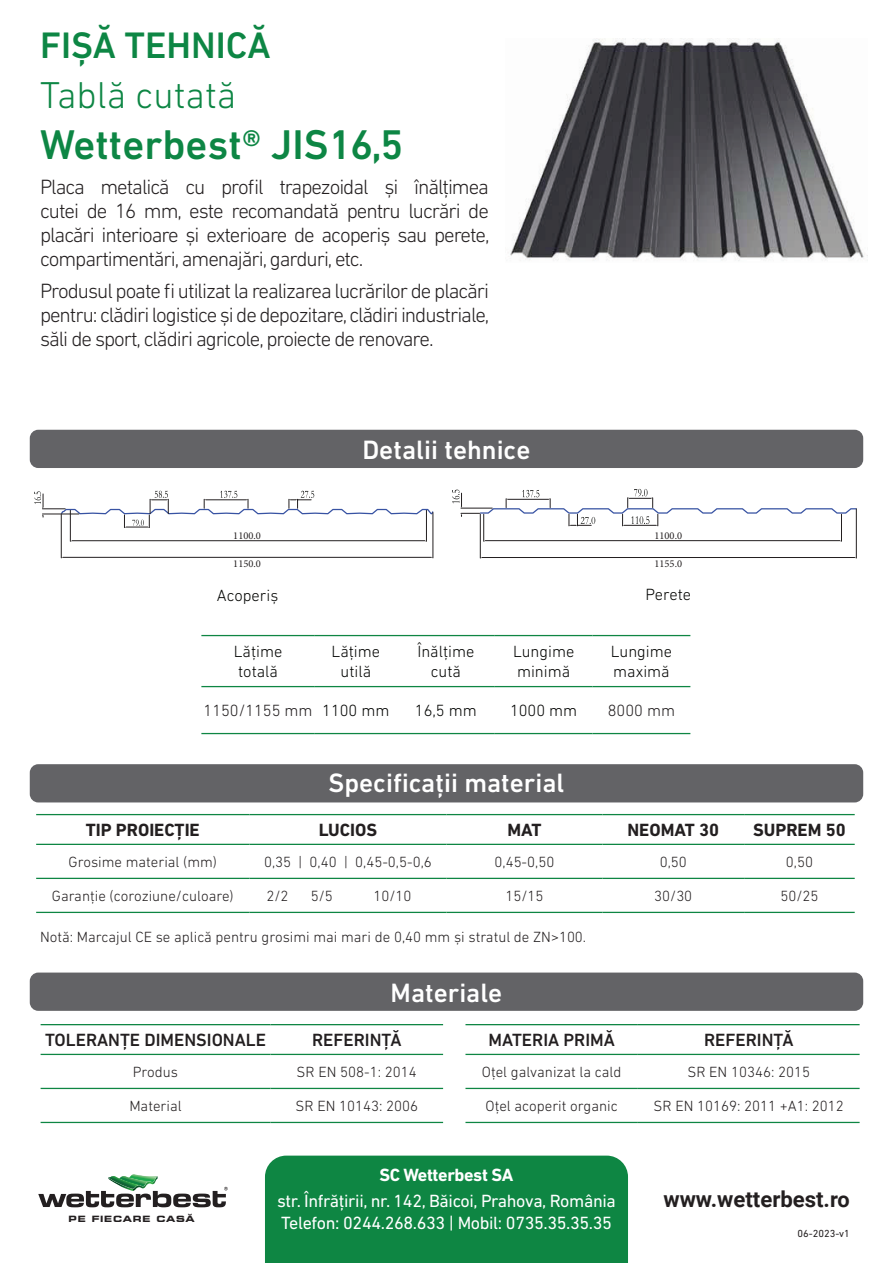
<style>
.page{position:relative;width:893px;height:1263px;background:#fff}
.page>*{position:absolute;margin:0;border:0;box-sizing:border-box;transform-origin:0 0}
.t1{font:500 42.3px "DIN Next LT Pro";color:#0d8644}
.t2{font:300 38.1px "DIN Next LT Pro";color:#0d8644}
.t3{font:500 37.5px "DIN Next LT Pro";color:#0d8644}
.t4{font:500 27px "DIN Next LT Pro";color:#fff}
.t5{font:700 22.2px "Roboto";color:#231f20}
.t6{font:300 21px/24px "DIN Next LT Pro";letter-spacing:-.05em;color:#231f20;text-align:justify}
.t7{font:18px/21.6px "DIN Next LT Pro";letter-spacing:-.02em;color:#fff}
.t8{font:500 18px "DIN Next LT Pro";color:#231f20}
.t9{font:700 18px "DIN Next LT Pro";color:#231f20}
.t10{font:700 18px "DIN Next LT Pro";letter-spacing:-.02em;color:#fff}
.t11{font:300 16.5px/19.8px "DIN Next LT Pro";color:#040503}
.t12{font:300 16.5px "DIN Next LT Pro";color:#231f20}
.t13{font:300 15px "DIN Next LT Pro";color:#231f20}
.t14{font:10.5px "Minion Pro";color:#231f20}
.t15{font:10.35px "DIN Next LT Pro";color:#231f20}
.t16{font:700 expanded 8.55px "Square 721 BT";letter-spacing:.1em;color:#231f20}
.s1{color:#040503}
.s2{font-size:11.4px}
.s3{font-size:21.75px}
</style>
<div class="page">
<div style="left:265px;top:1155px;width:363px;height:108px;background:#0e8643"></div>
<svg style="left:38px;top:1174px;width:190px;height:33px"></svg>
<div style="left:30px;top:764px;width:833px;height:38px;background:#636366;border-radius:9px"></div>
<div style="left:30px;top:972px;width:833px;height:39px;background:#636366;border-radius:9px"></div>
<hr style="left:41px;top:1024px;width:229px;height:1px;background:#0e8643">
<hr style="left:270px;top:1024px;width:173px;height:1px;background:#0e8643">
<hr style="left:41px;top:1054px;width:229px;height:1px;background:#0e8643">
<hr style="left:270px;top:1054px;width:173px;height:1px;background:#0e8643">
<hr style="left:41px;top:1088px;width:229px;height:1px;background:#0e8643">
<hr style="left:270px;top:1088px;width:173px;height:1px;background:#0e8643">
<hr style="left:41px;top:1122px;width:229px;height:1px;background:#0e8643">
<hr style="left:270px;top:1122px;width:173px;height:1px;background:#0e8643">
<hr style="left:465px;top:1024px;width:173px;height:1px;background:#0e8643">
<hr style="left:638px;top:1024px;width:222px;height:1px;background:#0e8643">
<hr style="left:465px;top:1054px;width:173px;height:1px;background:#0e8643">
<hr style="left:638px;top:1054px;width:222px;height:1px;background:#0e8643">
<hr style="left:465px;top:1088px;width:173px;height:1px;background:#0e8643">
<hr style="left:638px;top:1088px;width:222px;height:1px;background:#0e8643">
<hr style="left:465px;top:1122px;width:173px;height:1px;background:#0e8643">
<hr style="left:638px;top:1122px;width:222px;height:1px;background:#0e8643">
<img style="left:510px;top:38px;width:358px;height:223px">
<div style="left:30px;top:430px;width:833px;height:38px;background:#636366;border-radius:9px"></div>
<hr style="left:201px;top:635px;width:114px;height:1px;background:#0e8643">
<hr style="left:315px;top:635px;width:82px;height:1px;background:#0e8643">
<hr style="left:397px;top:635px;width:98px;height:1px;background:#0e8643">
<hr style="left:495px;top:635px;width:98px;height:1px;background:#0e8643">
<hr style="left:593px;top:635px;width:97px;height:1px;background:#0e8643">
<hr style="left:201px;top:686px;width:114px;height:1px;background:#0e8643">
<hr style="left:315px;top:686px;width:82px;height:1px;background:#0e8643">
<hr style="left:397px;top:686px;width:98px;height:1px;background:#0e8643">
<hr style="left:495px;top:686px;width:98px;height:1px;background:#0e8643">
<hr style="left:593px;top:686px;width:97px;height:1px;background:#0e8643">
<hr style="left:201px;top:733px;width:114px;height:1px;background:#0e8643">
<hr style="left:315px;top:733px;width:82px;height:1px;background:#0e8643">
<hr style="left:397px;top:733px;width:98px;height:1px;background:#0e8643">
<hr style="left:495px;top:733px;width:98px;height:1px;background:#0e8643">
<hr style="left:593px;top:733px;width:97px;height:1px;background:#0e8643">
<hr style="left:36px;top:844px;width:213px;height:1px;background:#0e8643">
<hr style="left:249px;top:844px;width:197px;height:1px;background:#0e8643">
<hr style="left:446px;top:844px;width:156px;height:1px;background:#0e8643">
<hr style="left:602px;top:844px;width:142px;height:1px;background:#0e8643">
<hr style="left:744px;top:844px;width:111px;height:1px;background:#0e8643">
<hr style="left:36px;top:878px;width:213px;height:1px;background:#0e8643">
<hr style="left:249px;top:878px;width:197px;height:1px;background:#0e8643">
<hr style="left:446px;top:878px;width:156px;height:1px;background:#0e8643">
<hr style="left:602px;top:878px;width:142px;height:1px;background:#0e8643">
<hr style="left:744px;top:878px;width:111px;height:1px;background:#0e8643">
<hr style="left:36px;top:912px;width:213px;height:1px;background:#0e8643">
<hr style="left:249px;top:912px;width:197px;height:1px;background:#0e8643">
<hr style="left:446px;top:912px;width:156px;height:1px;background:#0e8643">
<hr style="left:602px;top:912px;width:142px;height:1px;background:#0e8643">
<hr style="left:744px;top:912px;width:111px;height:1px;background:#0e8643">
<hr style="left:36px;top:814px;width:213px;height:1px;background:#0e8643">
<hr style="left:249px;top:814px;width:197px;height:1px;background:#0e8643">
<hr style="left:446px;top:814px;width:156px;height:1px;background:#0e8643">
<hr style="left:602px;top:814px;width:142px;height:1px;background:#0e8643">
<hr style="left:744px;top:814px;width:111px;height:1px;background:#0e8643">
<hr style="left:70px;top:509px;width:1px;height:32px;background:#231f20">
<hr style="left:426px;top:509px;width:1px;height:32px;background:#231f20">
<hr style="left:72px;top:540px;width:353px;height:1px;background:#231f20">
<hr style="left:432px;top:512px;width:1px;height:46px;background:#231f20">
<hr style="left:61px;top:514px;width:1px;height:44px;background:#231f20">
<hr style="left:63px;top:557px;width:368px;height:1px;background:#231f20">
<svg style="left:34px;top:491px;width:400px;height:37px"></svg>
<hr style="left:856px;top:509px;width:1px;height:49px;background:#231f20">
<hr style="left:480px;top:514px;width:1px;height:44px;background:#231f20">
<hr style="left:482px;top:557px;width:373px;height:1px;background:#231f20">
<svg style="left:452px;top:489px;width:405px;height:53px"></svg>
<h3 class="t3" style="left:40px;top:23px;width:232px">FIȘĂ TEHNICĂ</h3>
<h2 class="t2" style="left:40px;top:73px;width:198px">Tablă cutată</h2>
<h1 class="t1" style="left:40px;top:120px;width:365px">Wetterbest® JIS16,5</h1>
<p class="t6" style="left:40px;top:174px;width:451px">Placa metalică cu profil trapezoidal și înălțimea cutei de 16 mm, este recomandată pentru lucrări de placări interioare și exterioare de acoperiș sau perete, compartimentări, amenajări, garduri, etc.</p>
<p class="t6" style="left:40px;top:279px;width:451px">Produsul poate fi utilizat la realizarea lucrărilor de placări pentru: clădiri logistice și de depozitare, clădiri industriale, săli de sport, clădiri agricole, proiecte de renovare.</p>
<p class="t4" style="left:362px;top:434px;width:170px">Detalii tehnice</p>
<p class="t14" style="left:233px;top:528px;width:29px">1100.0</p>
<p class="t14" style="left:654px;top:528px;width:29px">1100.0</p>
<p class="t14" style="left:233px;top:557px;width:29px">1150.0</p>
<p class="t14" style="left:654px;top:557px;width:29px">1155.0</p>
<p class="t11" style="left:217px;top:585px;width:63px">Acoperiș</p>
<p class="t11" style="left:645px;top:584px;width:47px">Perete</p>
<p class="t11" style="left:234px;top:642px;width:50px">Lățime totală</p>
<p class="t11" style="left:332px;top:642px;width:50px;text-align:center">Lățime utilă</p>
<p class="t11" style="left:417px;top:642px;width:59px;text-align:center">Înălțime cută</p>
<p class="t11" style="left:513px;top:642px;width:63px">Lungime minimă</p>
<p class="t11" style="left:611px;top:642px;width:63px">Lungime maximă</p>
<p class="t12" style="left:204px;top:701px;width:187px">1150/1155 mm <span class="s1">1100 mm</span></p>
<p class="t11" style="left:415px;top:700px;width:63px">16,5 mm</p>
<p class="t11" style="left:510px;top:700px;width:69px">1000 mm</p>
<p class="t12" style="left:608px;top:701px;width:69px">8000 mm</p>
<p class="t4" style="left:329px;top:768px;width:237px">Specificații material</p>
<p class="t9" style="left:86px;top:819px;width:115px">TIP PROIECȚIE</p>
<p class="t9" style="left:319px;top:819px;width:60px">LUCIOS</p>
<p class="t9" style="left:507px;top:819px;width:36px">MAT</p>
<p class="t9" style="left:627px;top:819px;width:93px">NEOMAT 30</p>
<p class="t9" style="left:753px;top:819px;width:94px">SUPREM 50</p>
<p class="t13" style="left:69px;top:853px;width:150px">Grosime material (mm)</p>
<p class="t13" style="left:264px;top:853px;width:169px">0,35 | 0,40 | 0,45-0,5-0,6</p>
<p class="t13" style="left:494px;top:853px;width:61px">0,45-0,50</p>
<p class="t13" style="left:660px;top:853px;width:29px">0,50</p>
<p class="t13" style="left:786px;top:853px;width:29px">0,50</p>
<p class="t13" style="left:52px;top:887px;width:183px">Garanție (coroziune/culoare)</p>
<p class="t13" style="left:267px;top:887px;width:24px">2/2</p>
<p class="t13" style="left:311px;top:887px;width:24px">5/5</p>
<p class="t13" style="left:373px;top:887px;width:40px">10/10</p>
<p class="t13" style="left:505px;top:887px;width:40px">15/15</p>
<p class="t13" style="left:654px;top:887px;width:40px">30/30</p>
<p class="t13" style="left:780px;top:887px;width:40px">50/25</p>
<p class="t13" style="left:40px;top:928px;width:548px">Notă: Marcajul CE se aplică pentru grosimi mai mari de 0,40 mm și stratul de ZN&gt;100.</p>
<p class="t4" style="left:391px;top:977px;width:113px">Materiale</p>
<p class="t8" style="left:45px;top:1030px;width:222px">TOLERANȚE DIMENSIONALE</p>
<p class="t8" style="left:312px;top:1030px;width:91px">REFERINȚĂ</p>
<p class="t13" style="left:133px;top:1063px;width:47px">Produs</p>
<p class="t13" style="left:297px;top:1063px;width:122px">SR EN 508-1: 2014</p>
<p class="t13" style="left:129px;top:1097px;width:54px">Material</p>
<p class="t13" style="left:295px;top:1097px;width:124px">SR EN 10143: 2006</p>
<p class="t8" style="left:488px;top:1030px;width:128px">MATERIA PRIMĂ</p>
<p class="t8" style="left:704px;top:1030px;width:91px">REFERINȚĂ</p>
<p class="t13" style="left:482px;top:1063px;width:141px">Oțel galvanizat la cald</p>
<p class="t13" style="left:687px;top:1063px;width:124px">SR EN 10346: 2015</p>
<p class="t13" style="left:485px;top:1097px;width:134px">Oțel acoperit organic</p>
<p class="t13" style="left:654px;top:1097px;width:192px">SR EN 10169: 2011 +A1: 2012</p>
<p class="t16" style="left:69px;top:1214px;width:128px">PE FIECARE CASA<span class="s2">˘</span></p>
<p class="t10" style="left:380px;top:1164px;width:135px">SC Wetterbest SA</p>
<p class="t7" style="left:277px;top:1190px;width:340px">str. Înfrăţirii, nr. 142, Băicoi, Prahova, România<br>Telefon: 0244.268.633 | Mobil: 0735.35.35.35</p>
<p class="t5" style="left:663px;top:1183px;width:188px">www.wetterbest.<span class="s3">ro</span></p>
<p class="t15" style="left:797px;top:1227px;width:54px">06-2023-v1</p>
</div>
